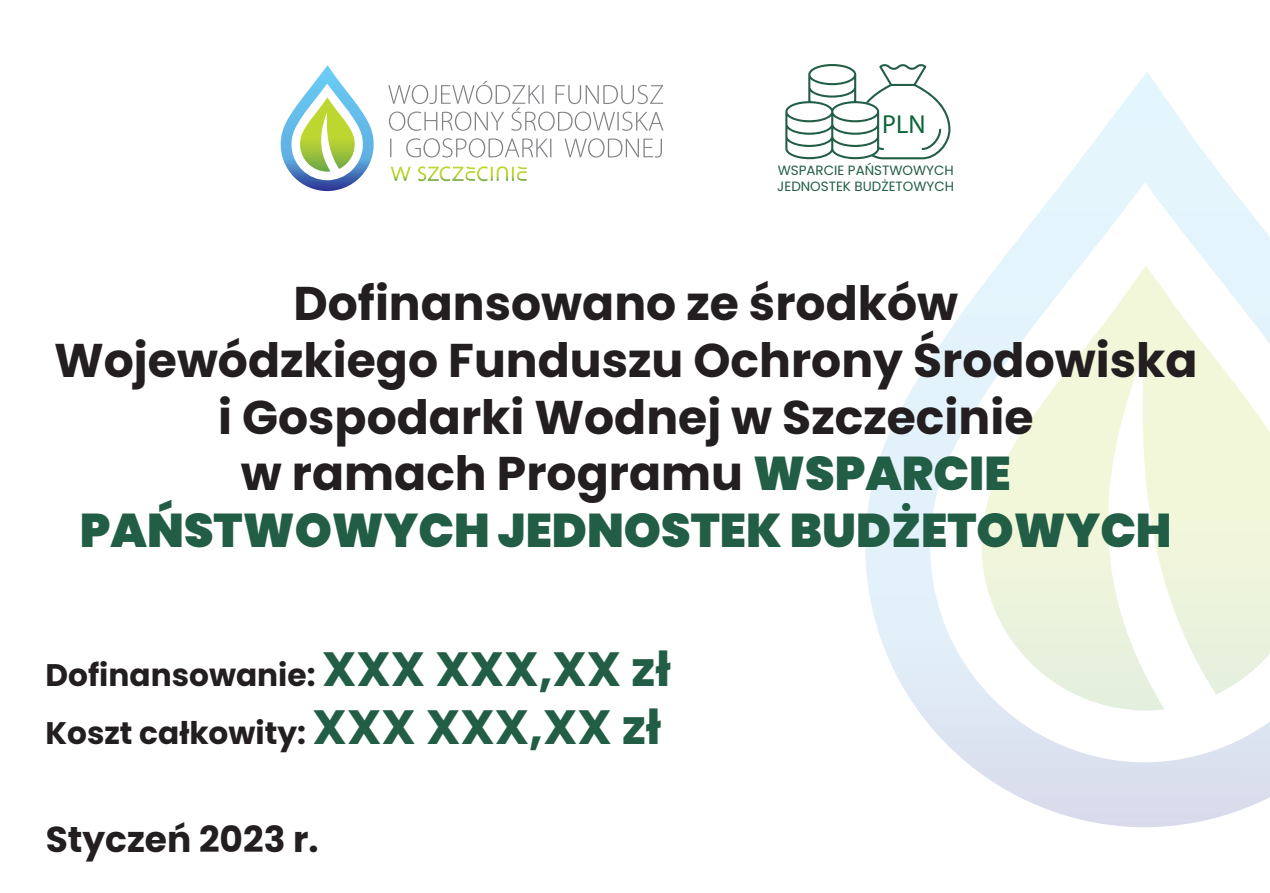
<style>
.page{position:relative;width:1270px;height:893px;background:#fff}
.page>*{position:absolute;margin:0;border:0;box-sizing:border-box;transform-origin:0 0}
.t1{font:700 47.25px/56.7px "Poppins";color:#231f20;text-align:center}
.t2{font:700 36px "Poppins";color:#231f20}
.t3{font:700 31.2px/57.7px "Poppins";color:#231f20}
.t4{font:26.1px "Myriad Pro";color:#0c6638}
.t5{font:13.42px/16.1px "Poppins";color:#215e45}
.s1{font-weight:900;color:#215e45}
.s2{font-size:48.07px;color:#215e45}
</style>
<div class="page">
<svg style="left:388px;top:81px;width:275px;height:77px"></svg>
<svg style="left:390px;top:167px;width:20px;height:14px"></svg>
<svg style="left:418px;top:166px;width:108px;height:15px"></svg>
<svg style="left:280px;top:65px;width:94px;height:126px"></svg>
<svg style="left:865px;top:72px;width:404px;height:755px"></svg>
<svg style="left:785px;top:64px;width:165px;height:95px"></svg>
<p class="t4" style="left:882px;top:108px;width:45px">PLN</p>
<p class="t5" style="left:777px;top:162px;width:178px">WSPARCIE PAŃSTWOWYCH<br>JEDNOSTEK BUDŻETOWYCH</p>
<p class="t1" style="left:54px;top:276px;width:1144px">Dofinansowano ze środków<br>Wojewódzkiego Funduszu Ochrony Środowiska i Gospodarki Wodnej w Szczecinie<br>w ramach Programu <span class="s1">WSPARCIE PAŃSTWOWYCH JEDNOSTEK BUDŻETOWYCH</span></p>
<p class="t3" style="left:45px;top:647px;width:627px">Dofinansowanie: <span class="s2">XXX XXX,XX zł<br></span>Koszt całkowity: <span class="s2">XXX XXX,XX zł</span></p>
<p class="t2" style="left:46px;top:819px;width:274px">Styczeń 2023 r.</p>
</div>
